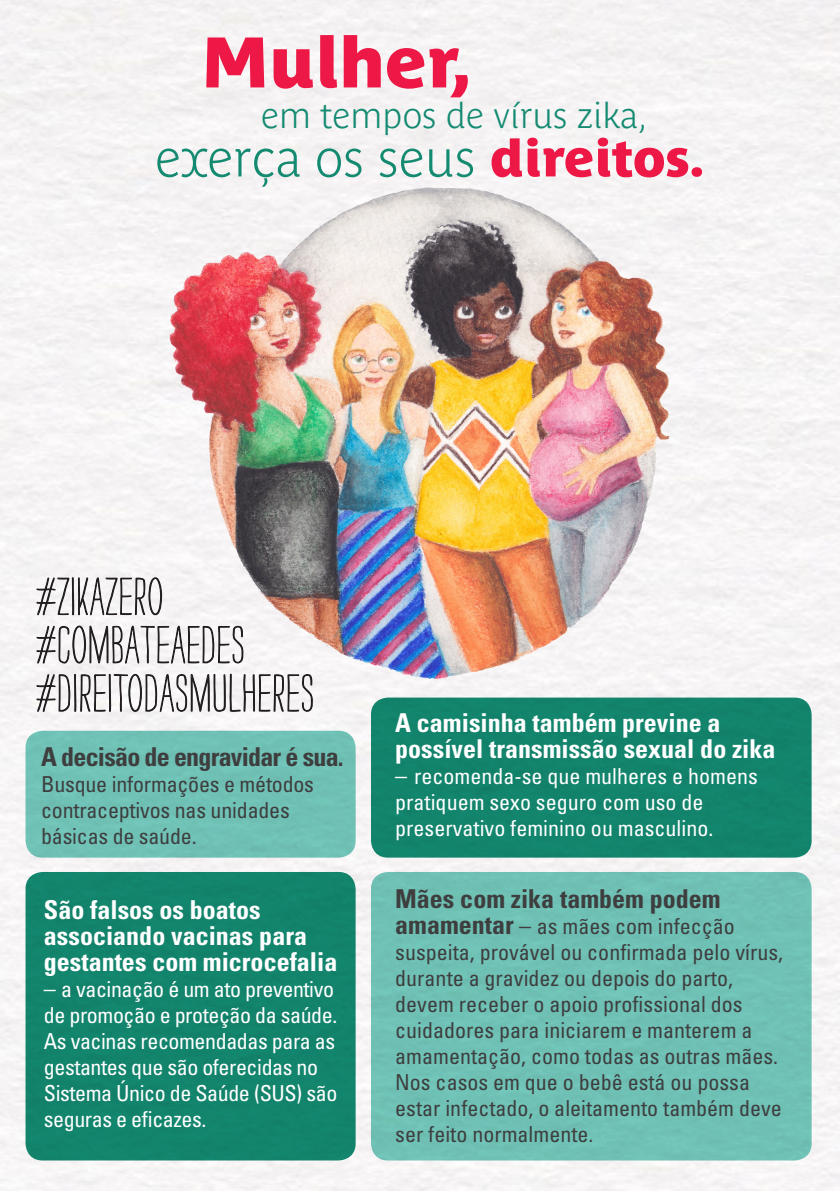
<style>
.page{position:relative;width:840px;height:1191px;background:#fff}
.page>*{position:absolute;margin:0;border:0;box-sizing:border-box;transform-origin:0 0}
.t1{font:70.8px "Parisine Plus Std Sombre";color:#ed1845}
.t2{font:700 51.4px "Parisine Plus Std Clair";color:#148a71}
.t3{font:700 35.6px "Parisine Plus Std Clair";color:#148a71}
.t4{font:700 condensed 26px/26px "Univers LT Std";color:#fff}
.t5{font:700 condensed 26px "Univers LT Std";letter-spacing:-.03em;color:#3e3e3f}
.t6{font:700 condensed 26px "Univers LT Std";color:#3e3e3f}
.t7{font:condensed 22px/26px "Univers LT Std";color:#3e3e3f}
.t8{font:condensed 22px/26px "Univers LT Std";letter-spacing:-.02em;color:#fff}
.t9{font:condensed 22px/26px "Univers LT Std";color:#fff}
.s1{font-family:"Parisine Plus Std Sombre";font-weight:400;color:#ed1845}
.s2{font-size:24px}
.s3{font-weight:700;font-size:26px}
</style>
<div class="page">
<div style="left:0;top:0;width:839px;height:1191px;background:#f5f4f4"></div>
<svg style="left:36px;top:572px;width:276px;height:145px"></svg>
<div style="left:26px;top:730px;width:329px;height:127px;background:#6fc1b5;border-radius:17px"></div>
<div style="left:26px;top:872px;width:329px;height:288px;background:#148a71;border-radius:17px"></div>
<div style="left:371px;top:697px;width:440px;height:160px;background:#148a71;border-radius:17px"></div>
<div style="left:371px;top:872px;width:440px;height:288px;background:#6fc1b5;border-radius:17px"></div>
<img style="left:168px;top:182px;width:503px;height:497px">
<p class="t1" style="left:201px;top:21px;width:270px">Mulher,</p>
<p class="t3" style="left:261px;top:95px;width:387px">em tempos de vírus zika,</p>
<p class="t2" style="left:155px;top:129px;width:550px">exerça os seus <span class="s1">direitos.</span></p>
<p class="t5" style="left:41px;top:740px;width:304px">A decisão de engravidar é sua.</p>
<p class="t7" style="left:41px;top:770px;width:274px">Busque informações e métodos contraceptivos nas unidades básicas de saúde.</p>
<p class="t4" style="left:44px;top:897px;width:218px">São falsos os boatos</p>
<p class="t4" style="left:44px;top:923px;width:295px">associando vacinas para gestantes com microcefalia</p>
<p class="t8" style="left:44px;top:976px;width:295px"><span class="s2">–</span> a vacinação é um ato preventivo de promoção e proteção da saúde.<br>As vacinas recomendadas para as gestantes que são oferecidas no<br>Sistema Único de Saúde (SUS) são seguras e eficazes.</p>
<p class="t4" style="left:395px;top:710px;width:381px">A camisinha também previne a possível transmissão sexual do zika</p>
<p class="t9" style="left:395px;top:763px;width:364px"><span class="s2">–</span> recomenda-se que mulheres e homens pratiquem sexo seguro com uso de preservativo feminino ou masculino.</p>
<p class="t6" style="left:395px;top:882px;width:326px">Mães com zika também podem</p>
<p class="t7" style="left:395px;top:912px;width:389px"><span class="s3">amamentar</span> <span class="s2">–</span> as mães com infecção suspeita, provável ou confirmada pelo vírus, durante a gravidez ou depois do parto, devem receber o apoio profissional dos cuidadores para iniciarem e manterem a amamentação, como todas as outras mães.<br>Nos casos em que o bebê está ou possa estar infectado, o aleitamento também deve ser feito normalmente.</p>
</div>
